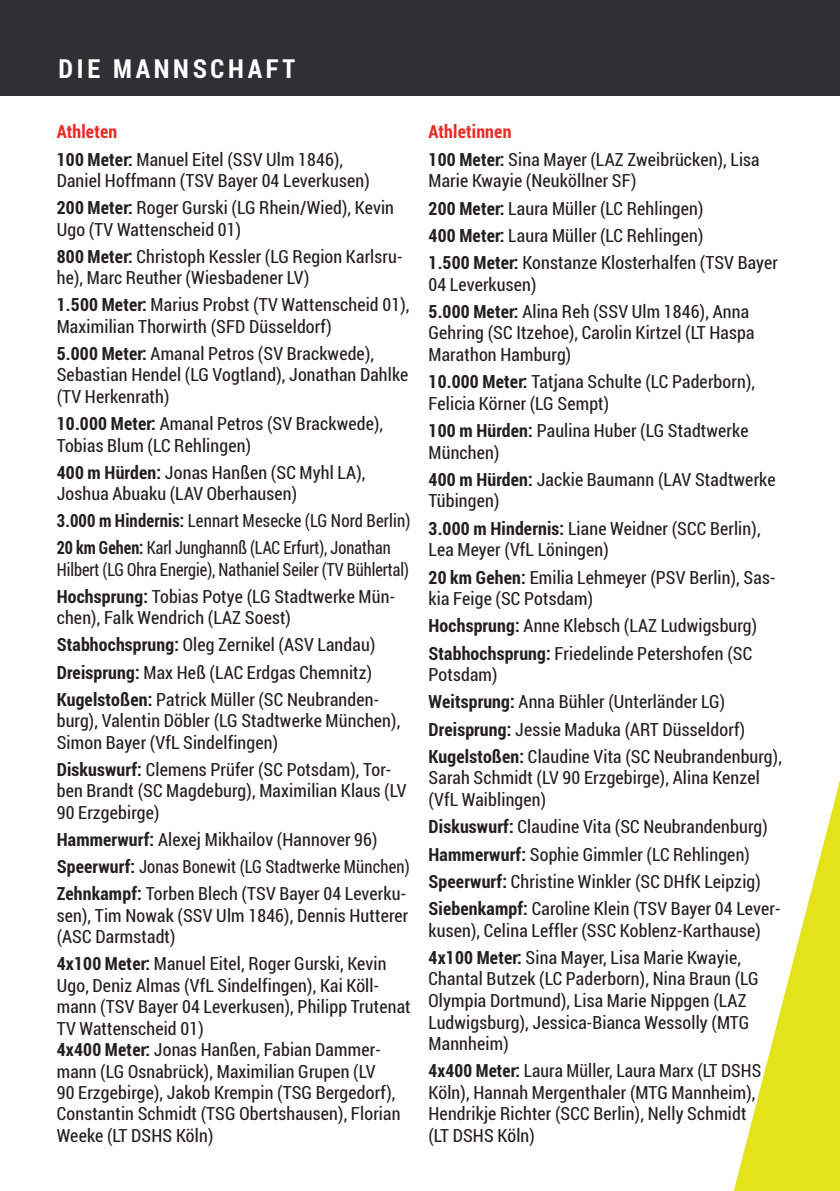
<style>
.page{position:relative;width:840px;height:1191px;background:#fff}
.page>*{position:absolute;margin:0;border:0;box-sizing:border-box;transform-origin:0 0}
.t1{font:700 26px "Roboto Condensed";letter-spacing:.14em;color:#fff}
.t2{font:18px/27.2px "Roboto Condensed";letter-spacing:.01em;color:#231f20}
.t3{font:18px/27.2px "Roboto Condensed";letter-spacing:.01em;color:#231f20;scale:.91 1}
.t4{font:18px/27.2px "Roboto Condensed";letter-spacing:.01em;color:#231f20;scale:.94 1}
.s1{font-weight:700;color:#ed2a24}
.s2{font-weight:700}
</style>
<div class="page">
<div style="left:0;top:0;width:839px;height:95px;background:#2e3134"></div>
<svg style="left:733px;top:784px;width:106px;height:407px"></svg>
<h1 class="t1" style="left:59px;top:50px;width:238px">DIE MANNSCHAFT</h1>
<p class="t2" style="left:57px;top:118px;width:288px"><span class="s1">Athleten<br></span><span class="s2">100 Meter:</span> Manuel Eitel (SSV Ulm 1846),</p>
<p class="t2" style="left:57px;top:166px;width:338px">Daniel Hoffmann (TSV Bayer 04 Leverkusen)<br><span class="s2">200 Meter:</span> Roger Gurski (LG Rhein/Wied), Kevin</p>
<p class="t2" style="left:57px;top:215px;width:347px">Ugo (TV Wattenscheid 01)<br><span class="s2">800 Meter:</span> Christoph Kessler (LG Region Karlsru-</p>
<p class="t2" style="left:57px;top:264px;width:354px">he), Marc Reuther (Wiesbadener LV)<br><span class="s2">1.500 Meter:</span> Marius Probst (TV Wattenscheid 01),</p>
<p class="t2" style="left:57px;top:312px;width:319px">Maximilian Thorwirth (SFD Düsseldorf)<br><span class="s2">5.000 Meter:</span> Amanal Petros (SV Brackwede),</p>
<p class="t2" style="left:57px;top:364px;width:353px;line-height:21.4px">Sebastian Hendel (LG Vogtland), Jonathan Dahlke (TV Herkenrath)</p>
<p class="t2" style="left:57px;top:412px;width:328px;line-height:21.4px"><span class="s2">10.000 Meter:</span> Amanal Petros (SV Brackwede),<br>Tobias Blum (LC Rehlingen)</p>
<p class="t2" style="left:57px;top:461px;width:310px;line-height:21.4px"><span class="s2">400 m Hürden:</span> Jonas Hanßen (SC Myhl LA),<br>Joshua Abuaku (LAV Oberhausen)</p>
<p class="t4" style="left:57px;top:506px;width:377px"><span class="s2">3.000 m Hindernis:</span> Lennart Mesecke (LG Nord Berlin)<br><span class="s2">20 km Gehen:</span> Karl Junghannß (LAC Erfurt), Jonathan</p>
<p class="t3" style="left:57px;top:555px;width:388px">Hilbert (LG Ohra Energie), Nathaniel Seiler (TV Bühlertal)<br><span class="s2">Hochsprung:</span> Tobias Potye (LG Stadtwerke Mün-</p>
<p class="t2" style="left:57px;top:604px;width:323px">chen), Falk Wendrich (LAZ Soest)<br><span class="s2">Stabhochsprung:</span> Oleg Zernikel (ASV Landau)<br><span class="s2">Dreisprung:</span> Max Heß (LAC Erdgas Chemnitz)<br><span class="s2">Kugelstoßen:</span> Patrick Müller (SC Neubranden-</p>
<p class="t2" style="left:57px;top:709px;width:345px;line-height:21.4px">burg), Valentin Döbler (LG Stadtwerke München),<br>Simon Bayer (VfL Sindelfingen)</p>
<p class="t2" style="left:57px;top:758px;width:351px;line-height:21.4px"><span class="s2">Diskuswurf:</span> Clemens Prüfer (SC Potsdam), Tor&shy;ben Brandt (SC Magdeburg), Maximilian Klaus (LV<br>90 Erzgebirge)</p>
<p class="t2" style="left:57px;top:825px;width:354px"><span class="s2">Hammerwurf:</span> Alexej Mikhailov (Hannover 96)<br><span class="s2">Speerwurf:</span> Jonas Bonewit (LG Stadtwerke München)<br><span class="s2">Zehnkampf:</span> Torben Blech (TSV Bayer 04 Leverku-</p>
<p class="t2" style="left:57px;top:904px;width:353px;line-height:21.4px">sen), Tim Nowak (SSV Ulm 1846), Dennis Hutterer (ASC Darmstadt)</p>
<p class="t2" style="left:57px;top:952px;width:355px;line-height:21.4px"><span class="s2">4x100 Meter:</span> Manuel Eitel, Roger Gurski, Kevin Ugo, Deniz Almas (VfL Sindelfingen), Kai Köll&shy;mann (TSV Bayer 04 Leverkusen), Philipp Trutenat TV Wattenscheid 01)<br><span class="s2">4x400 Meter:</span> Jonas Hanßen, Fabian Dammer&shy;mann (LG Osnabrück), Maximilian Grupen (LV<br>90 Erzgebirge), Jakob Krempin (TSG Bergedorf), Constantin Schmidt (TSG Obertshausen), Florian Weeke (LT DSHS Köln)</p>
<p class="t2" style="left:428px;top:118px;width:332px"><span class="s1">Athletinnen<br></span><span class="s2">100 Meter:</span> Sina Mayer (LAZ Zweibrücken), Lisa</p>
<p class="t2" style="left:428px;top:167px;width:351px">Marie Kwayie (Neuköllner SF)<br><span class="s2">200 Meter:</span> Laura Müller (LC Rehlingen)<br><span class="s2">400 Meter:</span> Laura Müller (LC Rehlingen)<br><span class="s2">1.500 Meter:</span> Konstanze Klosterhalfen (TSV Bayer</p>
<p class="t2" style="left:428px;top:270px;width:322px">04 Leverkusen)<br><span class="s2">5.000 Meter:</span> Alina Reh (SSV Ulm 1846), Anna</p>
<p class="t2" style="left:428px;top:321px;width:327px;line-height:21.6px">Gehring (SC Itzehoe), Carolin Kirtzel (LT Haspa<br>Marathon Hamburg)</p>
<p class="t2" style="left:428px;top:370px;width:328px;line-height:21.6px"><span class="s2">10.000 Meter:</span> Tatjana Schulte (LC Paderborn),<br>Felicia Körner (LG Sempt)</p>
<p class="t2" style="left:428px;top:419px;width:321px;line-height:21.6px"><span class="s2">100 m Hürden:</span> Paulina Huber (LG Stadtwerke<br>München)</p>
<p class="t2" style="left:428px;top:468px;width:348px;line-height:21.6px"><span class="s2">400 m Hürden:</span> Jackie Baumann (LAV Stadtwerke<br>Tübingen)</p>
<p class="t2" style="left:428px;top:517px;width:333px;line-height:21.6px"><span class="s2">3.000 m Hindernis:</span> Liane Weidner (SCC Berlin),<br>Lea Meyer (VfL Löningen)</p>
<p class="t2" style="left:428px;top:565px;width:348px;line-height:21.6px"><span class="s2">20 km Gehen:</span> Emilia Lehmeyer (PSV Berlin), Sas&shy;kia Feige (SC Potsdam)</p>
<p class="t2" style="left:428px;top:611px;width:330px"><span class="s2">Hochsprung:</span> Anne Klebsch (LAZ Ludwigsburg)<br><span class="s2">Stabhochsprung:</span> Friedelinde Petershofen (SC</p>
<p class="t2" style="left:428px;top:660px;width:355px">Potsdam)<br><span class="s2">Weitsprung:</span> Anna Bühler (Unterländer LG)<br><span class="s2">Dreisprung:</span> Jessie Maduka (ART Düsseldorf)<br><span class="s2">Kugelstoßen:</span> Claudine Vita (SC Neubrandenburg),</p>
<p class="t2" style="left:428px;top:766px;width:332px;line-height:21.6px">Sarah Schmidt (LV 90 Erzgebirge), Alina Kenzel (VfL Waiblingen)</p>
<p class="t2" style="left:428px;top:812px;width:353px"><span class="s2">Diskuswurf:</span> Claudine Vita (SC Neubrandenburg)<br><span class="s2">Hammerwurf:</span> Sophie Gimmler (LC Rehlingen)<br><span class="s2">Speerwurf:</span> Christine Winkler (SC DHfK Leipzig)<br><span class="s2">Siebenkampf:</span> Caroline Klein (TSV Bayer 04 Lever-</p>
<p class="t2" style="left:428px;top:916px;width:334px">kusen), Celina Leffler (SSC Koblenz-Karthause)<br><span class="s2">4x100 Meter:</span> Sina Mayer, Lisa Marie Kwayie,</p>
<p class="t2" style="left:428px;top:967px;width:331px;line-height:21.6px">Chantal Butzek (LC Paderborn), Nina Braun (LG Olympia Dortmund), Lisa Marie Nippgen (LAZ Ludwigsburg), Jessica-Bianca Wessolly (MTG Mannheim)</p>
<p class="t2" style="left:428px;top:1059px;width:334px;line-height:21.6px"><span class="s2">4x400 Meter:</span> Laura Müller, Laura Marx (LT DSHS Köln), Hannah Mergenthaler (MTG Mannheim), Hendrikje Richter (SCC Berlin), Nelly Schmidt (LT DSHS Köln)</p>
</div>
